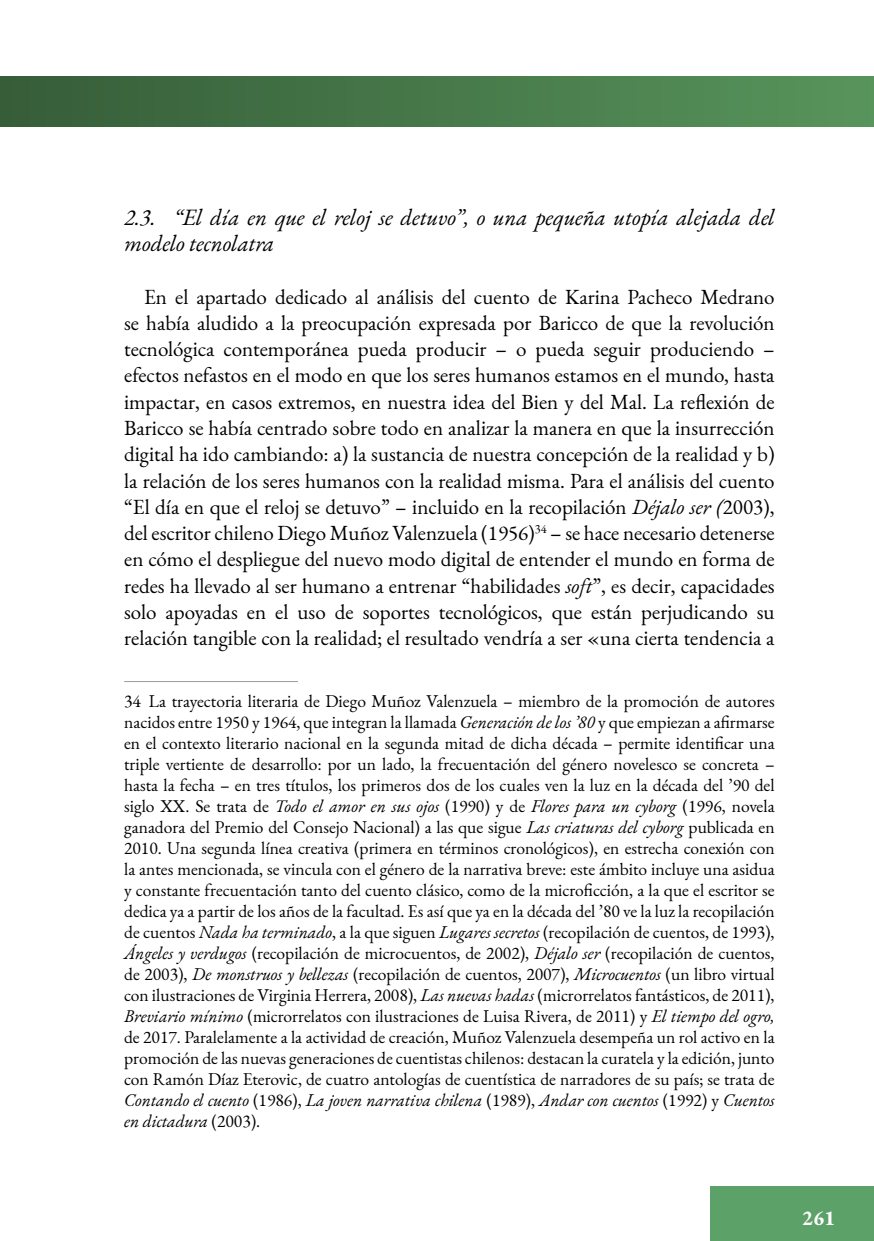
<style>
.page{position:relative;width:874px;height:1241px;background:#fff}
.page>*{position:absolute;margin:0;border:0;box-sizing:border-box;transform-origin:0 0}
.t1{font:italic 22.75px/26.2px "EB Garamond";color:#000}
.t2{font:21px/26.2px "EB Garamond";color:#000;text-align:justify}
.t3{font:700 21px "EB Garamond";color:#fff}
.t4{font:17.5px/21px "EB Garamond";color:#000;text-align:justify}
.s1{font-style:italic}
</style>
<div class="page">
<div style="left:0;top:77px;width:873px;height:49px;background:linear-gradient(to right,#365d38,#57945b)"></div>
<div style="left:709px;top:1186px;width:164px;height:54px;background:#5ca268"></div>
<hr style="left:124px;top:681px;width:174px;height:1px;background:#9d9d9c">
<h1 class="t1" style="left:124px;top:204px;width:651px">2.3. “El día en que el reloj se detuvo”, o una pequeña utopía alejada del modelo tecnolatra</h1>
<p class="t2" style="left:124px;top:283px;width:651px;text-indent:20px">En el apartado dedicado al análisis del cuento de Karina Pacheco Medrano se había aludido a la preocupación expresada por Baricco de que la revolución tecnológica contemporánea pueda producir – o pueda seguir produciendo – efectos nefastos en el modo en que los seres humanos estamos en el mundo, hasta impactar, en casos extremos, en nuestra idea del Bien y del Mal. La reflexión de Baricco se había centrado sobre todo en analizar la manera en que la insurrección digital ha ido cambiando: a) la sustancia de nuestra concepción de la realidad y b) la relación de los seres humanos con la realidad misma. Para el análisis del cuento “El día en que el reloj se detuvo” – incluido en la recopilación <span class="s1">Déjalo ser (</span>2003), del escritor chileno Diego Muñoz Valenzuela (1956)<sup>34</sup> – se hace necesario detenerse en cómo el despliegue del nuevo modo digital de entender el mundo en forma de redes ha llevado al ser humano a entrenar “habilidades <span class="s1">soft</span>”, es decir, capacidades solo apoyadas en el uso de soportes tecnológicos, que están perjudicando su relación tangible con la realidad; el resultado vendría a ser «una cierta tendencia a</p>
<p class="t4" style="left:124px;top:690px;width:651px">34 La trayectoria literaria de Diego Muñoz Valenzuela – miembro de la promoción de autores nacidos entre 1950 y 1964, que integran la llamada <span class="s1">Generación de los ’80</span> y que empiezan a afirmarse en el contexto literario nacional en la segunda mitad de dicha década – permite identificar una triple vertiente de desarrollo: por un lado, la frecuentación del género novelesco se concreta – hasta la fecha – en tres títulos, los primeros dos de los cuales ven la luz en la década del ’90 del siglo XX. Se trata de <span class="s1">Todo el amor en sus ojos</span> (1990) y de <span class="s1">Flores para un cyborg</span> (1996, novela ganadora del Premio del Consejo Nacional) a las que sigue <span class="s1">Las criaturas del cyborg</span> publicada en 2010. Una segunda línea creativa (primera en términos cronológicos), en estrecha conexión con la antes mencionada, se vincula con el género de la narrativa breve: este ámbito incluye una asidua y constante frecuentación tanto del cuento clásico, como de la microficción, a la que el escritor se dedica ya a partir de los años de la facultad. Es así que ya en la década del ’80 ve la luz la recopilación de cuentos <span class="s1">Nada ha terminado</span>, a la que siguen <span class="s1">Lugares secretos</span> (recopilación de cuentos, de 1993), <span class="s1">Ángeles y verdugos</span> (recopilación de microcuentos, de 2002), <span class="s1">Déjalo ser</span> (recopilación de cuentos, de 2003), <span class="s1">De monstruos y bellezas</span> (recopilación de cuentos, 2007), <span class="s1">Microcuentos</span> (un libro virtual con ilustraciones de Virginia Herrera, 2008), <span class="s1">Las nuevas hadas</span> (microrrelatos fantásticos, de 2011), <span class="s1">Breviario mínimo</span> (microrrelatos con ilustraciones de Luisa Rivera, de 2011) y <span class="s1">El tiempo del ogro, </span>de 2017. Paralelamente a la actividad de creación, Muñoz Valenzuela desempeña un rol activo en la promoción de las nuevas generaciones de cuentistas chilenos: destacan la curatela y la edición, junto con Ramón Díaz Eterovic, de cuatro antologías de cuentística de narradores de su país; se trata de <span class="s1">Contando el cuento</span> (1986), <span class="s1">La joven narrativa chilena</span> (1989), <span class="s1">Andar con cuentos</span> (1992) y <span class="s1">Cuentos en dictadura</span> (2003).</p>
<p class="t3" style="left:801px;top:1204px;width:35px">261</p>
</div>
